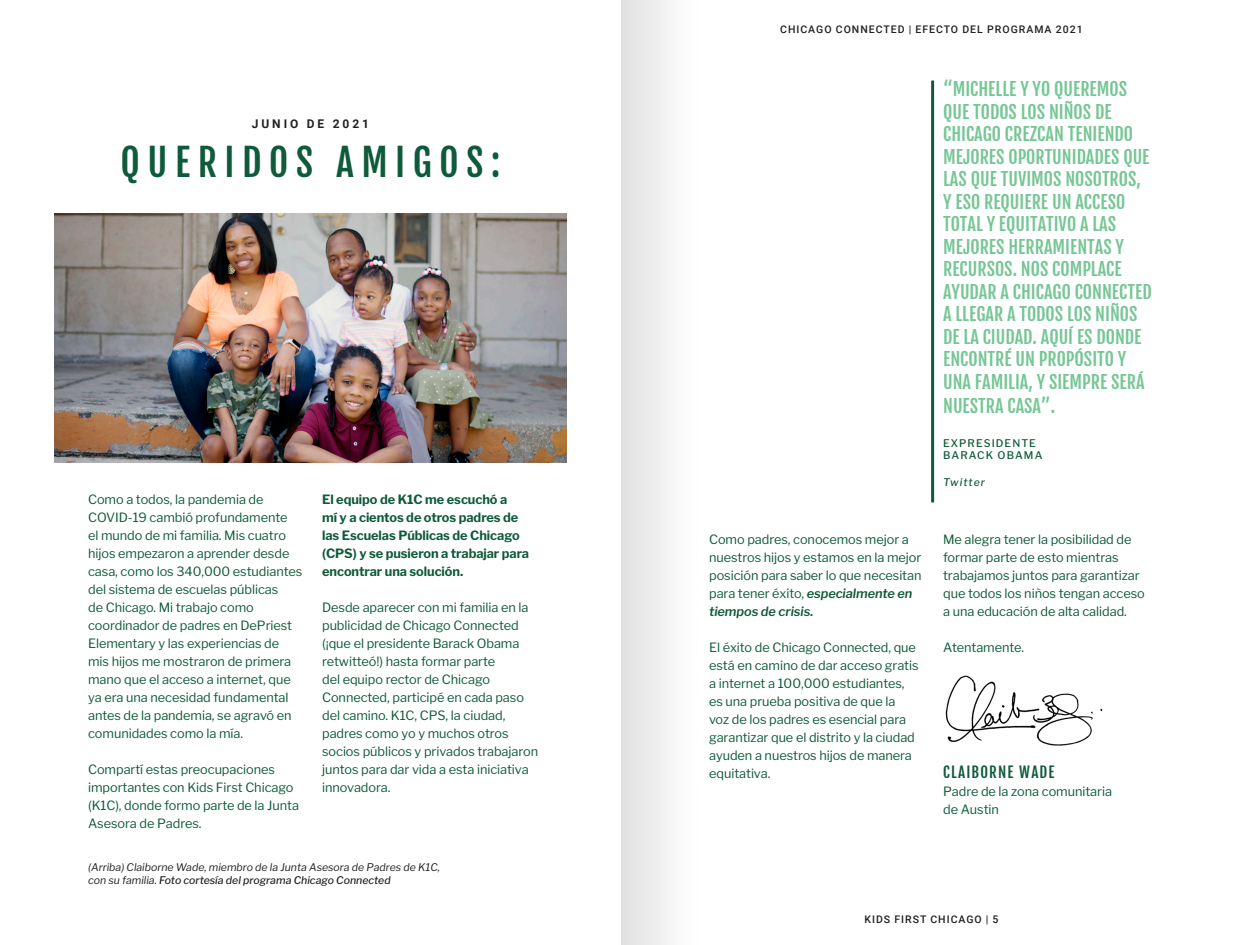
<style>
.page{position:relative;width:1242px;height:945px;background:#fff}
.page>*{position:absolute;margin:0;border:0;box-sizing:border-box;transform-origin:0 0}
.t1{font:37.5px "Fjalla One";letter-spacing:.2em;color:#0e5a3a}
.t2{font:18px/22.6px "Fjalla One";color:#75c695}
.Paragraph_Style_2{font:15px "Fjalla One";letter-spacing:.08em;color:#0e5a3a}
.Paragraph_Style_2-2{font:12.75px/18px "Libre Franklin";letter-spacing:-.005em;color:#0e5a3a}
.Paragraph_Style_2-3{font:700 12.75px/18px "Libre Franklin";letter-spacing:-.005em;color:#0e5a3a}
.t3{font:700 12px "Roboto";letter-spacing:.245em;color:#231f20}
.t4{font:italic 10.5px/12.6px "Libre Franklin";color:#231f20}
.t5{font:500 10.5px "Roboto";letter-spacing:.095em;color:#231f20}
.Header_-_Align_Cente{font:500 10.5px "Libre Franklin";letter-spacing:.1em;color:#0e5a3a}
.Header_-_Align_Cente-2{font:italic 500 10.5px "Libre Franklin";letter-spacing:.1em;color:#0e5a3a}
.s1{font-weight:500}
.s2{font-weight:600;font-style:italic}
</style>
<div class="page">
<img style="left:54px;top:214px;width:513px;height:249px">
<img style="left:945px;top:675px;width:158px;height:71px">
<hr style="left:931px;top:81px;width:3px;height:421px;background:#0e5a3a">
<div style="left:621px;top:0;width:105px;height:945px;background:linear-gradient(to right,#e3e3e3,#fff)"></div>
<p class="t3" style="left:252px;top:116px;width:119px">JUNIO DE 2021</p>
<p class="t1" style="left:121px;top:139px;width:381px">QUERIDOS AMIGOS:</p>
<p class="Paragraph_Style_2-2" style="left:88px;top:490px;width:216px">Como a todos, la pandemia de<br>COVID-19 cambió profundamente<br>el mundo de mi familia. Mis cuatro hijos empezaron a aprender desde casa, como los 340,000 estudiantes del sistema de escuelas públicas<br>de Chicago. Mi trabajo como coordinador de padres en DePriest<br>Elementary y las experiencias de mis hijos me mostraron de primera mano que el acceso a internet, que ya era una necesidad fundamental antes de la pandemia, se agravó en comunidades como la mía.</p>
<p class="Paragraph_Style_2-2" style="left:88px;top:760px;width:212px">Compartí estas preocupaciones importantes con Kids First Chicago (K1C), donde formo parte de la Junta<br>Asesora de Padres.</p>
<p class="Paragraph_Style_2-3" style="left:322px;top:490px;width:209px">El equipo de K1C me escuchó a<br>mí y a cientos de otros padres de las Escuelas Públicas de Chicago (CPS) y se pusieron a trabajar para encontrar una solución.</p>
<p class="Paragraph_Style_2-2" style="left:322px;top:598px;width:218px">Desde aparecer con mi familia en la publicidad de Chicago Connected (¡que el presidente Barack Obama retwitteó!) hasta formar parte<br>del equipo rector de Chicago<br>Connected, participé en cada paso del camino. K1C, CPS, la ciudad, padres como yo y muchos otros socios públicos y privados trabajaron juntos para dar vida a esta iniciativa innovadora.</p>
<p class="t4" style="left:88px;top:861px;width:353px">(Arriba) Claiborne Wade, miembro de la Junta Asesora de Padres de K1C, con su familia. <span class="s1">Foto cortesía del programa Chicago Connected</span></p>
<p class="t5" style="left:780px;top:22px;width:304px">CHICAGO CONNECTED | EFECTO DEL PROGRAMA 2021</p>
<p class="Paragraph_Style_2-2" style="left:709px;top:530px;width:214px">Como padres, conocemos mejor a nuestros hijos y estamos en la mejor posición para saber lo que necesitan para tener éxito, <span class="s2">especialmente en tiempos de crisis.</span></p>
<p class="Paragraph_Style_2-2" style="left:709px;top:638px;width:211px">El éxito de Chicago Connected, que está en camino de dar acceso gratis a internet a 100,000 estudiantes, es una prueba positiva de que la voz de los padres es esencial para garantizar que el distrito y la ciudad ayuden a nuestros hijos de manera equitativa.</p>
<p class="t2" style="left:943px;top:78px;width:210px">“MICHELLE Y YO QUEREMOS<br>QUE TODOS LOS NIÑOS DE<br>CHICAGO CREZCAN TENIENDO<br>MEJORES OPORTUNIDADES QUE<br>LAS QUE TUVIMOS NOSOTROS,<br>Y ESO REQUIERE UN ACCESO<br>TOTAL Y EQUITATIVO A LAS<br>MEJORES HERRAMIENTAS Y<br>RECURSOS. NOS COMPLACE<br>AYUDAR A CHICAGO CONNECTED<br>A LLEGAR A TODOS LOS NIÑOS<br>DE LA CIUDAD. AQUÍ ES DONDE<br>ENCONTRÉ UN PROPÓSITO Y<br>UNA FAMILIA, Y SIEMPRE SERÁ<br>NUESTRA CASA”.</p>
<p class="Header_-_Align_Cente" style="left:943px;top:437px;width:94px">EXPRESIDENTE</p>
<p class="Header_-_Align_Cente" style="left:943px;top:449px;width:101px">BARACK OBAMA</p>
<p class="Header_-_Align_Cente-2" style="left:943px;top:476px;width:43px">Twitter</p>
<p class="Paragraph_Style_2-2" style="left:943px;top:530px;width:203px">Me alegra tener la posibilidad de formar parte de esto mientras trabajamos juntos para garantizar que todos los niños tengan acceso a una educación de alta calidad.</p>
<p class="Paragraph_Style_2-2" style="left:943px;top:638px;width:83px">Atentamente.</p>
<p class="Paragraph_Style_2" style="left:943px;top:763px;width:113px">CLAIBORNE WADE</p>
<p class="Paragraph_Style_2-2" style="left:943px;top:782px;width:170px">Padre de la zona comunitaria de Austin</p>
<p class="t5" style="left:864px;top:912px;width:136px">KIDS FIRST CHICAGO | 5</p>
</div>
